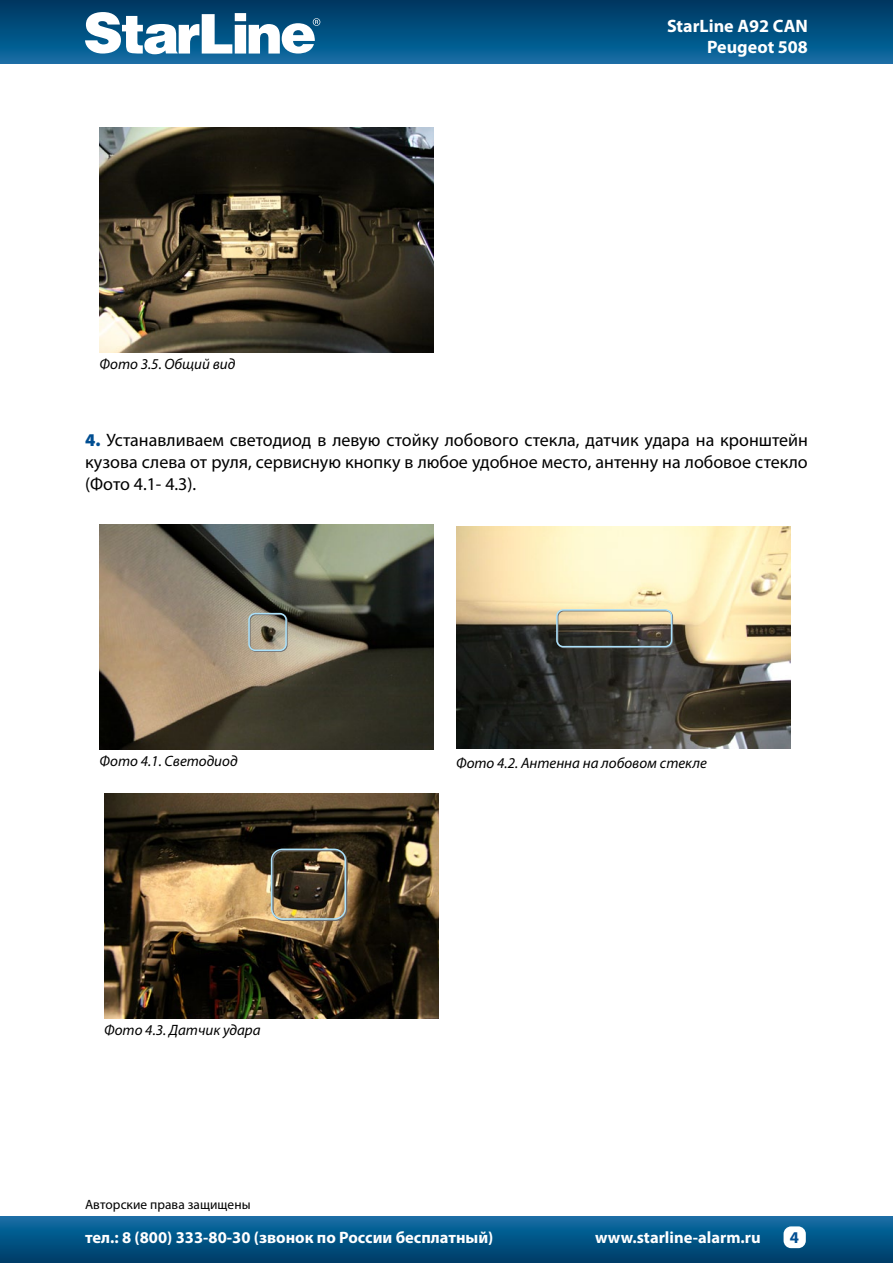
<style>
.page{position:relative;width:893px;height:1263px;background:#fff}
.page>*{position:absolute;margin:0;border:0;box-sizing:border-box;transform-origin:0 0}
.t1{font:18px/21.6px "Myriad Pro";color:#000;text-align:justify}
.t2{font:700 18px/21.6px "Myriad Pro";color:#fff;text-align:right}
.t3{font:700 16.5px "Myriad Pro";color:#fff}
.t4{font:700 16.5px "Myriad Pro";color:#004e92}
.t5{font:italic 15px "Myriad Pro";color:#000}
.t6{font:13.5px "Myriad Pro";color:#000}
.s1{font-weight:900;color:#004e92}
</style>
<div class="page">
<div style="left:0;top:0;width:893px;height:64px;background:linear-gradient(to bottom,#00365f,#0e6da5)"></div>
<div style="left:0;top:1216px;width:893px;height:47px;background:linear-gradient(to bottom,#106fa7,#003b66)"></div>
<svg style="left:85px;top:12px;width:235px;height:42px"></svg>
<div style="left:783px;top:1226px;width:23px;height:22px;background:#fff;border-radius:8px"></div>
<img style="left:456px;top:526px;width:334px;height:222px">
<img style="left:100px;top:128px;width:334px;height:224px">
<img style="left:100px;top:524px;width:334px;height:225px">
<div style="left:249px;top:614px;width:39px;height:38px;border:2px solid #6d6e71;border-radius:6px"></div>
<div style="left:248px;top:613px;width:39px;height:38px;border:2px solid #abe1fa;border-radius:6px"></div>
<div style="left:557px;top:610px;width:116px;height:38px;border:2px solid #6d6e71;border-radius:6px"></div>
<div style="left:556px;top:609px;width:116px;height:38px;border:2px solid #abe1fa;border-radius:6px"></div>
<img style="left:104px;top:793px;width:334px;height:225px">
<div style="left:272px;top:850px;width:75px;height:71px;border:2px solid #6d6e71;border-radius:11px"></div>
<div style="left:271px;top:848px;width:75px;height:72px;border:2px solid #abe1fa;border-radius:11px"></div>
<p class="t5" style="left:100px;top:355px;width:137px">Фото 3.5. Общий вид</p>
<p class="t2" style="left:667px;top:14px;width:142px">StarLine A92 CAN<br>Peugeot 508</p>
<p class="t1" style="left:85px;top:429px;width:724px"><span class="s1">4.</span> Устанавливаем светодиод в левую стойку лобового стекла, датчик удара на кронштейн кузова слева от руля, сервисную кнопку в любое удобное место, антенну на лобовое стекло (Фото 4.1- 4.3).</p>
<p class="t5" style="left:100px;top:751px;width:139px">Фото 4.1. Светодиод</p>
<p class="t5" style="left:104px;top:1021px;width:158px">Фото 4.3. Датчик удара</p>
<p class="t6" style="left:85px;top:1196px;width:167px">Авторские права защищены</p>
<p class="t5" style="left:456px;top:753px;width:252px">Фото 4.2. Антенна на лобовом стекле</p>
<p class="t3" style="left:85px;top:1227px;width:410px">тел.: 8 (800) 333-80-30 (звонок по России бесплатный)</p>
<p class="t3" style="left:595px;top:1227px;width:167px">www.starline-alarm.ru</p>
<p class="t4" style="left:790px;top:1226px;width:11px">4</p>
</div>
